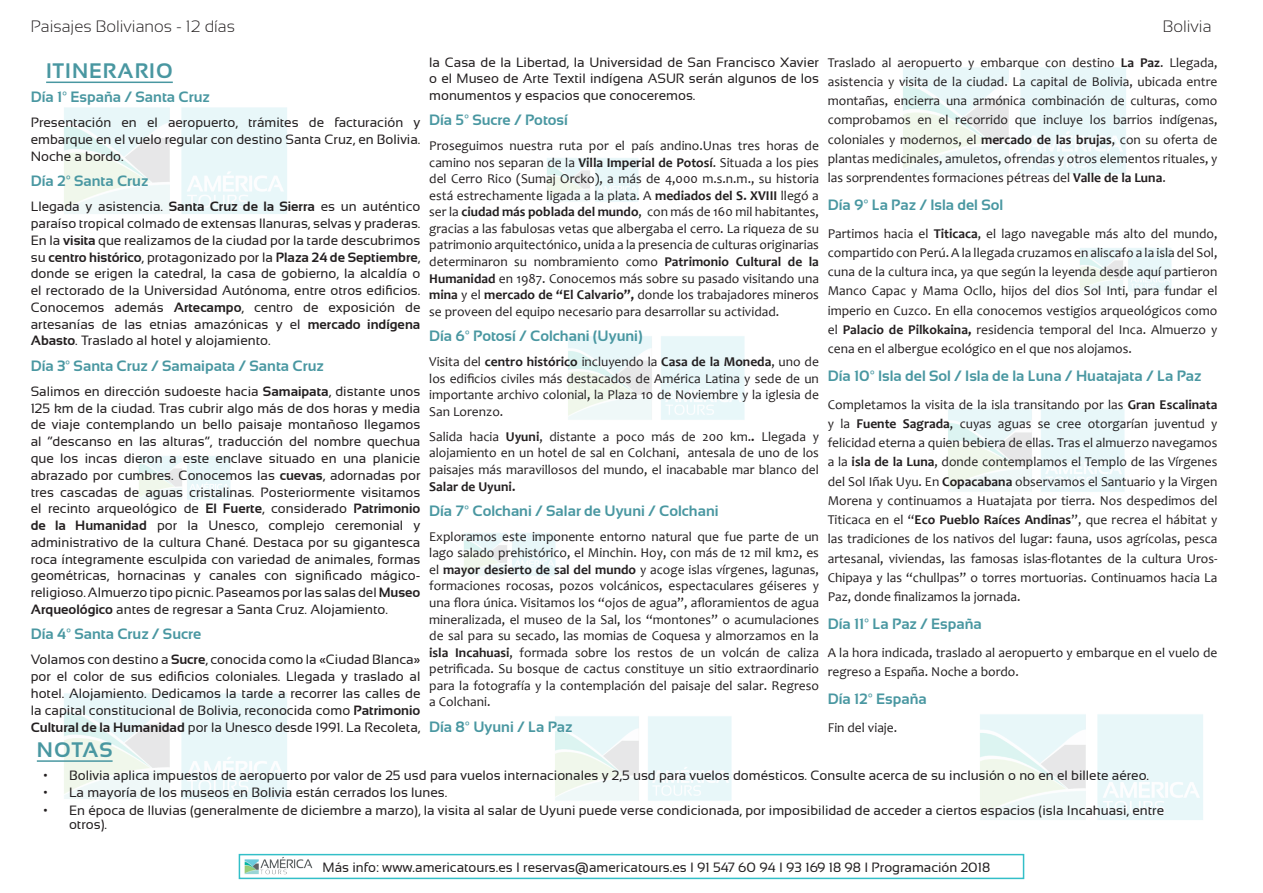
<style>
.page{position:relative;width:1263px;height:893px;background:#fff}
.page>*{position:absolute;margin:0;border:0;box-sizing:border-box;transform-origin:0 0}
.t1{font:700 21px "Sansation";letter-spacing:.05em;color:#4997a1}
.t2{font:300 16.5px "Sansation";color:#231f20}
.t3{font:700 15px "Sansation";color:#4997a1}
.t4{font:13.5px/16.6px "Candara";color:#231f20;text-align:justify}
.t5{font:13.5px/16.8px "Sansation";color:#231f20;text-align:justify}
.t6{font:700 13.5px "Candara";color:#231f20}
.s1{font-weight:700}
</style>
<div class="page">
<img style="left:64px;top:107px;width:223px;height:107px">
<img style="left:64px;top:693px;width:223px;height:106px">
<img style="left:903px;top:67px;width:223px;height:107px">
<img style="left:568px;top:336px;width:177px;height:84px">
<img style="left:948px;top:408px;width:177px;height:84px">
<img style="left:555px;top:716px;width:177px;height:85px">
<img style="left:1080px;top:248px;width:92px;height:44px">
<img style="left:547px;top:158px;width:92px;height:44px">
<img style="left:464px;top:533px;width:92px;height:43px">
<img style="left:139px;top:456px;width:92px;height:44px">
<img style="left:980px;top:714px;width:223px;height:106px">
<hr style="left:46px;top:82px;width:127px;height:1px;background:#4997a1">
<img style="left:244px;top:857px;width:69px;height:18px">
<div style="left:239px;top:854px;width:785px;height:25px;border:2px solid #00b0bb"></div>
<hr style="left:37px;top:760px;width:76px;height:2px;background:#4997a1">
<p class="t2" style="left:31px;top:17px;width:206px">Paisajes Bolivianos - 12 días</p>
<p class="t2" style="left:1163px;top:17px;width:50px">Bolivia</p>
<h1 class="t1" style="left:46px;top:59px;width:128px">ITINERARIO</h1>
<p class="t5" style="left:429px;top:54px;width:391px">la Casa de la Libertad, la Universidad de San Francisco Xavier o el Museo de Arte Textil indígena ASUR serán algunos de los monumentos y espacios que conoceremos.</p>
<p class="t3" style="left:429px;top:111px;width:140px">Día 5º Sucre / Potosí</p>
<p class="t4" style="left:429px;top:137px;width:391px">Proseguimos nuestra ruta por el país andino.Unas tres horas de camino nos separan de la <span class="s1">Villa Imperial de Potosí</span>. Situada a los pies del Cerro Rico (Sumaj Orcko), a más de 4,000 m.s.n.m., su historia está estrechamente ligada a la plata. A <span class="s1">mediados del S. XVIII</span> llegó a ser la <span class="s1">ciudad más poblada del mundo</span>, con más de 160 mil habitantes, gracias a las fabulosas vetas que albergaba el cerro. La riqueza de su patrimonio arquitectónico, unida a la presencia de culturas originarias determinaron su nombramiento como <span class="s1">Patrimonio Cultural de la Humanidad</span> en 1987. Conocemos más sobre su pasado visitando una <span class="s1">mina</span> y el <span class="s1">mercado de “El Calvario”,</span> donde los trabajadores mineros se proveen del equipo necesario para desarrollar su actividad.</p>
<p class="t3" style="left:429px;top:327px;width:215px">Día 6º Potosí / Colchani (Uyuni)</p>
<p class="t4" style="left:429px;top:353px;width:391px">Visita del <span class="s1">centro histórico</span> incluyendo la <span class="s1">Casa de la Moneda</span>, uno de los edificios civiles más destacados de América Latina y sede de un importante archivo colonial, la Plaza 10 de Noviembre y la iglesia de San Lorenzo.</p>
<p class="t4" style="left:429px;top:428px;width:391px">Salida hacia <span class="s1">Uyuni</span>, distante a poco más de 200 km.<span class="s1">.</span> Llegada y alojamiento en un hotel de sal en Colchani, antesala de uno de los paisajes más maravillosos del mundo, el inacabable mar blanco del</p>
<p class="t6" style="left:429px;top:478px;width:88px">Salar de Uyuni.</p>
<p class="t3" style="left:429px;top:502px;width:291px">Día 7º Colchani / Salar de Uyuni / Colchani</p>
<p class="t4" style="left:429px;top:528px;width:391px">Exploramos este imponente entorno natural que fue parte de un lago salado prehistórico, el Minchin. Hoy, con más de 12 mil km2, es el <span class="s1">mayor desierto de sal del mundo</span> y acoge islas vírgenes, lagunas, formaciones rocosas, pozos volcánicos, espectaculares géiseres y una flora única. Visitamos los “ojos de agua”, afloramientos de agua mineralizada, el museo de la Sal, los “montones” o acumulaciones de sal para su secado, las momias de Coquesa y almorzamos en la <span class="s1">isla Incahuasi</span>, formada sobre los restos de un volcán de caliza petrificada. Su bosque de cactus constituye un sitio extraordinario para la fotografía y la contemplación del paisaje del salar. Regreso a Colchani.</p>
<p class="t3" style="left:429px;top:718px;width:145px">Día 8º Uyuni / La Paz</p>
<p class="t4" style="left:828px;top:53px;width:391px;line-height:19.2px">Traslado al aeropuerto y embarque con destino <span class="s1">La Paz</span>. Llegada, asistencia y visita de la ciudad. La capital de Bolivia, ubicada entre montañas, encierra una armónica combinación de culturas, como comprobamos en el recorrido que incluye los barrios indígenas, coloniales y modernos, el <span class="s1">mercado de las brujas</span>, con su oferta de plantas medicinales, amuletos, ofrendas y otros elementos rituales, y las sorprendentes formaciones pétreas del <span class="s1">Valle de la Luna</span>.</p>
<p class="t3" style="left:828px;top:196px;width:177px">Día 9º La Paz / Isla del Sol</p>
<p class="t4" style="left:828px;top:224px;width:391px;line-height:19.2px">Partimos hacia el <span class="s1">Titicaca</span>, el lago navegable más alto del mundo, compartido con Perú. A la llegada cruzamos en aliscafo a la isla del Sol, cuna de la cultura inca, ya que según la leyenda desde aquí partieron Manco Capac y Mama Ocllo, hijos del dios Sol Inti, para fundar el imperio en Cuzco. En ella conocemos vestigios arqueológicos como el <span class="s1">Palacio de Pilkokaina,</span> residencia temporal del Inca. Almuerzo y cena en el albergue ecológico en el que nos alojamos.</p>
<p class="t3" style="left:828px;top:367px;width:375px">Día 10º Isla del Sol / Isla de la Luna / Huatajata / La Paz</p>
<p class="t4" style="left:828px;top:395px;width:391px;line-height:19.2px">Completamos la visita de la isla transitando por las <span class="s1">Gran Escalinata </span>y la <span class="s1">Fuente Sagrada</span>, cuyas aguas se cree otorgarían juventud y felicidad eterna a quien bebiera de ellas. Tras el almuerzo navegamos a la <span class="s1">isla de la Luna</span>, donde contemplamos el Templo de las Vírgenes del Sol Iñak Uyu. En <span class="s1">Copacabana</span> observamos el Santuario y la Virgen Morena y continuamos a Huatajata por tierra. Nos despedimos del Titicaca en el “<span class="s1">Eco Pueblo Raíces Andinas</span>”, que recrea el hábitat y las tradiciones de los nativos del lugar: fauna, usos agrícolas, pesca artesanal, viviendas, las famosas islas-flotantes de la cultura Uros-Chipaya y las “chullpas” o torres mortuorias. Continuamos hacia La Paz, donde finalizamos la jornada.</p>
<p class="t3" style="left:828px;top:615px;width:156px">Día 11º La Paz / España</p>
<p class="t4" style="left:828px;top:643px;width:391px;line-height:19.2px">A la hora indicada, traslado al aeropuerto y embarque en el vuelo de regreso a España. Noche a bordo.</p>
<p class="t3" style="left:828px;top:690px;width:101px">Día 12º España</p>
<p class="t4" style="left:828px;top:719px;width:71px">Fin del viaje.</p>
<p class="t3" style="left:31px;top:88px;width:180px">Día 1º España / Santa Cruz</p>
<p class="t5" style="left:31px;top:114px;width:391px">Presentación en el aeropuerto, trámites de facturación y embarque en el vuelo regular con destino Santa Cruz, en Bolivia.<br>Noche a bordo.</p>
<p class="t3" style="left:31px;top:172px;width:119px">Día 2º Santa Cruz</p>
<p class="t5" style="left:31px;top:198px;width:391px">Llegada y asistencia. <span class="s1">Santa Cruz de la Sierra</span> es un auténtico paraíso tropical colmado de extensas llanuras, selvas y praderas.<br>En la <span class="s1">visita</span> que realizamos de la ciudad por la tarde descubrimos su <span class="s1">centro histórico</span>, protagonizado por la <span class="s1">Plaza 24 de Septiembre</span>, donde se erigen la catedral, la casa de gobierno, la alcaldía o el rectorado de la Universidad Autónoma, entre otros edificios.<br>Conocemos además <span class="s1">Artecampo</span>, centro de exposición de artesanías de las etnias amazónicas y el <span class="s1">mercado indígena Abasto</span>. Traslado al hotel y alojamiento.</p>
<p class="t3" style="left:31px;top:357px;width:294px">Día 3º Santa Cruz / Samaipata / Santa Cruz</p>
<p class="t5" style="left:31px;top:383px;width:391px">Salimos en dirección sudoeste hacia <span class="s1">Samaipata</span>, distante unos 125 km de la ciudad. Tras cubrir algo más de dos horas y media de viaje contemplando un bello paisaje montañoso llegamos al “descanso en las alturas”, traducción del nombre quechua que los incas dieron a este enclave situado en una planicie abrazado por cumbres. Conocemos las <span class="s1">cuevas</span>, adornadas por tres cascadas de aguas cristalinas. Posteriormente visitamos el recinto arqueológico de <span class="s1">El Fuerte</span>, considerado <span class="s1">Patrimonio de la Humanidad</span> por la Unesco, complejo ceremonial y administrativo de la cultura Chané. Destaca por su gigantesca roca íntegramente esculpida con variedad de animales, formas geométricas, hornacinas y canales con significado mágico&shy;religioso. Almuerzo tipo picnic. Paseamos por las salas del <span class="s1">Museo Arqueológico</span> antes de regresar a Santa Cruz. Alojamiento.</p>
<p class="t3" style="left:31px;top:626px;width:172px">Día 4º Santa Cruz / Sucre</p>
<p class="t5" style="left:31px;top:651px;width:391px">Volamos con destino a <span class="s1">Sucre</span>, conocida como la «Ciudad Blanca» por el color de sus edificios coloniales. Llegada y traslado al hotel. Alojamiento. Dedicamos la tarde a recorrer las calles de la capital constitucional de Bolivia, reconocida como <span class="s1">Patrimonio Cultural de la Humanidad</span> por la Unesco desde 1991. La Recoleta,</p>
<h1 class="t1" style="left:37px;top:738px;width:77px">NOTAS</h1>
<p class="t5" style="left:43px;top:766px;width:1107px">• Bolivia aplica impuestos de aeropuerto por valor de 25 usd para vuelos internacionales y 2,5 usd para vuelos domésticos. Consulte acerca de su inclusión o no en el billete aéreo.</p>
<p class="t5" style="left:43px;top:784px;width:405px">• La mayoría de los museos en Bolivia están cerrados los lunes.</p>
<p class="t5" style="left:69px;top:804px;width:1097px;line-height:13.5px;text-indent:-26px">• En época de lluvias (generalmente de diciembre a marzo), la visita al salar de Uyuni puede verse condicionada, por imposibilidad de acceder a ciertos espacios (isla Incahuasi, entre otros).</p>
<p class="t5" style="left:323px;top:859px;width:669px">Más info: www.americatours.es I reservas@americatours.es I 91 547 60 94 I 93 169 18 98 I Programación 2018</p>
</div>
